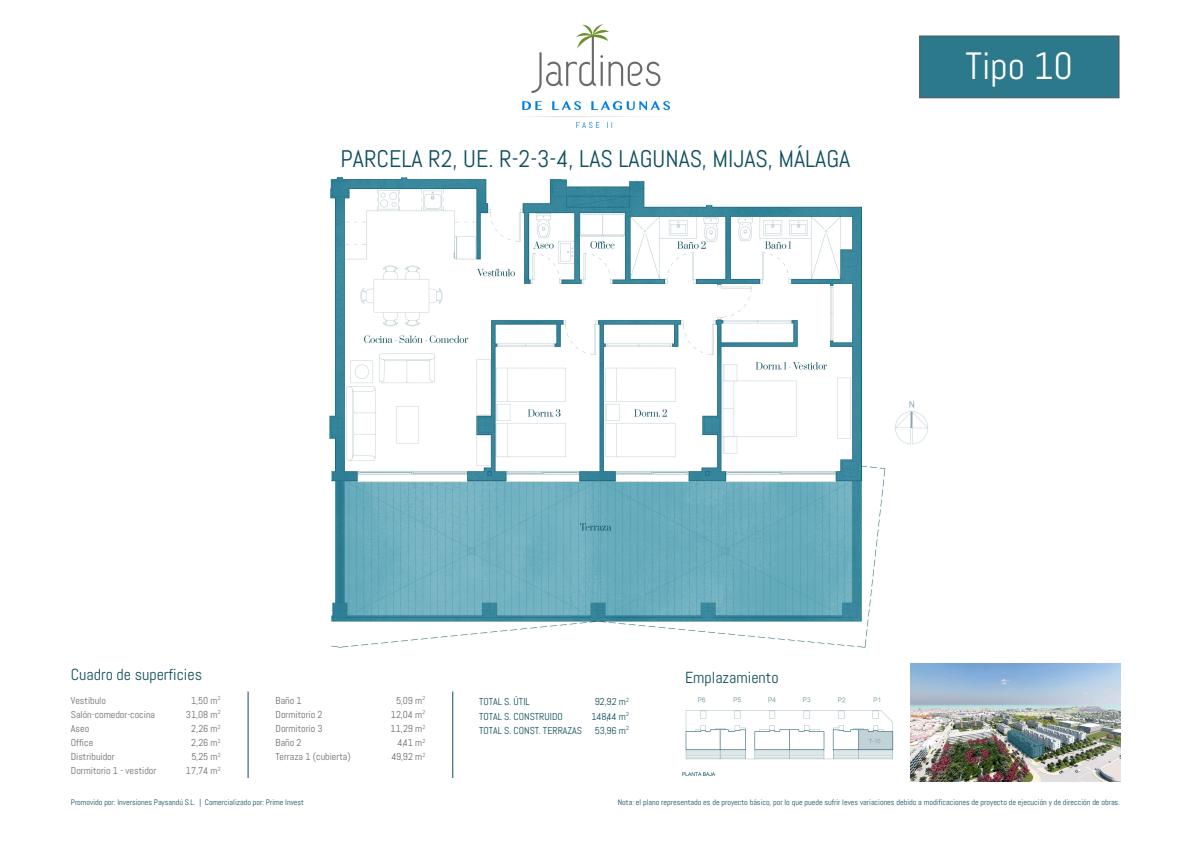
<style>
.page{position:relative;width:1191px;height:842px;background:#fff}
.page>*{position:absolute;margin:0;border:0;box-sizing:border-box;transform-origin:0 0}
.t1{font:38px "Abel";color:#fff}
.t2{font:24px "Abel";color:#104f5f}
.t3{font:16px "Abel";color:#104f5f}
.t4{font:10px "Abel";color:#6c6d70}
.t5{font:10px "Abel";color:#104f5f}
.t6{font:8px "Abel";color:#104f5f}
</style>
<div class="page">
<img style="left:329px;top:177px;width:599px;height:471px">
<img style="left:522px;top:24px;width:147px;height:104px">
<div style="left:919px;top:36px;width:200px;height:62px;background:#2b798b;border:1px solid #515758"></div>
<hr style="left:248px;top:691px;width:1px;height:87px;background:#104f5f">
<hr style="left:452px;top:691px;width:1px;height:87px;background:#104f5f">
<img style="left:682px;top:697px;width:212px;height:79px">
<img style="left:910px;top:664px;width:210px;height:117px">
<svg style="left:1007px;top:730px;width:37px;height:29px"></svg>
<p class="t2" style="left:340px;top:143px;width:511px">PARCELA R2, UE. R-2-3-4, LAS LAGUNAS, MIJAS, MÁLAGA</p>
<p class="t1" style="left:965px;top:41px;width:109px">Tipo 10</p>
<p class="t3" style="left:71px;top:664px;width:133px">Cuadro de superficies</p>
<p class="t3" style="left:685px;top:667px;width:95px">Emplazamiento</p>
<p class="t4" style="left:71px;top:694px;width:37px">Vestíbulo</p>
<p class="t4" style="left:191px;top:694px;width:31px">1,50 m<sup>2</sup></p>
<p class="t4" style="left:71px;top:708px;width:86px">Salón-comedor-cocina</p>
<p class="t4" style="left:186px;top:708px;width:36px">31,08 m<sup>2</sup></p>
<p class="t4" style="left:71px;top:722px;width:20px">Aseo</p>
<p class="t4" style="left:191px;top:722px;width:31px">2,26 m<sup>2</sup></p>
<p class="t4" style="left:71px;top:736px;width:24px">Office</p>
<p class="t4" style="left:191px;top:736px;width:31px">2,26 m<sup>2</sup></p>
<p class="t4" style="left:71px;top:750px;width:45px">Distribuidor</p>
<p class="t4" style="left:191px;top:750px;width:31px">5,25 m<sup>2</sup></p>
<p class="t4" style="left:71px;top:765px;width:87px">Dormitorio 1 - vestidor</p>
<p class="t4" style="left:186px;top:765px;width:36px">17,74 m<sup>2</sup></p>
<p class="t4" style="left:275px;top:694px;width:28px">Baño 1</p>
<p class="t4" style="left:396px;top:694px;width:31px">5,09 m<sup>2</sup></p>
<p class="t4" style="left:275px;top:708px;width:48px">Dormitorio 2</p>
<p class="t4" style="left:391px;top:708px;width:36px">12,04 m<sup>2</sup></p>
<p class="t4" style="left:275px;top:722px;width:49px">Dormitorio 3</p>
<p class="t4" style="left:390px;top:722px;width:36px">11,29 m<sup>2</sup></p>
<p class="t4" style="left:275px;top:736px;width:27px">Baño 2</p>
<p class="t4" style="left:397px;top:736px;width:29px">4,41 m<sup>2</sup></p>
<p class="t4" style="left:275px;top:750px;width:77px">Terraza 1 (cubierta)</p>
<p class="t4" style="left:391px;top:750px;width:35px">49,92 m<sup>2</sup></p>
<p class="t6" style="left:71px;top:797px;width:235px">Promovido por: Inversiones Paysandú S.L. | Comercializado por: Prime Invest</p>
<p class="t6" style="left:618px;top:797px;width:503px">Nota: el plano representado es de proyecto básico, por lo que puede sufrir leves variaciones debido a modificaciones de proyecto de ejecución y de dirección de obras.</p>
<p class="t5" style="left:479px;top:696px;width:52px">TOTAL S. ÚTIL</p>
<p class="t5" style="left:595px;top:696px;width:36px">92,92 m<sup>2</sup></p>
<p class="t5" style="left:479px;top:710px;width:85px">TOTAL S. CONSTRUIDO</p>
<p class="t5" style="left:591px;top:710px;width:39px">148,44 m<sup>2</sup></p>
<p class="t5" style="left:479px;top:724px;width:104px">TOTAL S. CONST. TERRAZAS</p>
<p class="t5" style="left:595px;top:724px;width:36px">53,96 m<sup>2</sup></p>
</div>
